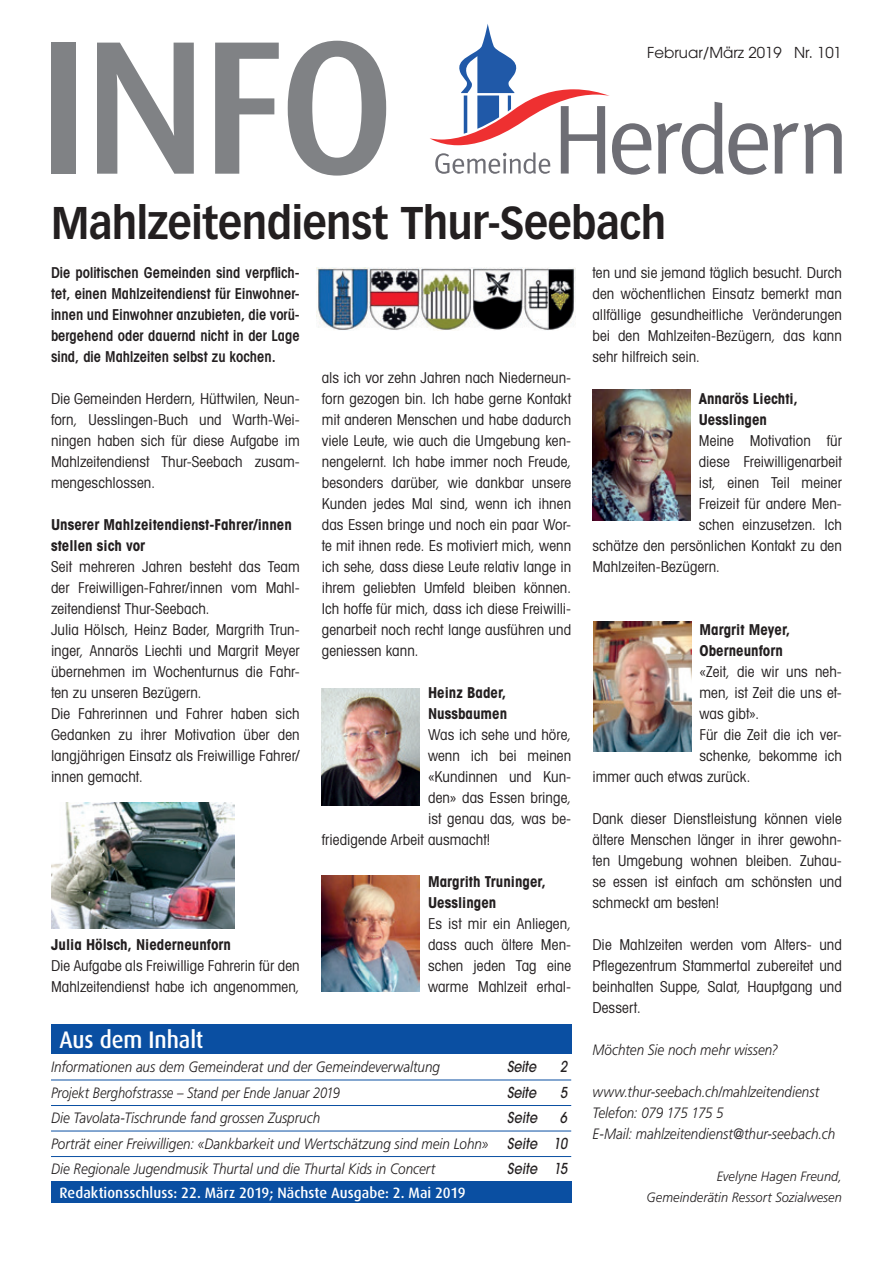
<style>
.page{position:relative;width:893px;height:1263px;background:#fff}
.page>*{position:absolute;margin:0;border:0;box-sizing:border-box;transform-origin:0 0}
.t1{font:500 190.5px "Dax";color:#808285}
.t2{font:700 45px "Vectora LT";letter-spacing:-.01em;color:#231f20;scale:.9 1}
.t3{font:500 24px "Dax";color:#fff;scale:.92 1}
.t4{font:condensed 15px/21px "Avant Garde LT";letter-spacing:.005em;color:#231f20;text-align:justify}
.t5{font:italic 300 15px/21px "Frutiger LT";color:#231f20;scale:.9 1}
.t6{font:600 condensed 15px/21px "Avant Garde LT";color:#231f20;text-align:justify}
.t7{font:700 condensed 15px/21px "Avant Garde LT";color:#231f20}
.t8{font:500 15px "Dax";letter-spacing:.005em;color:#fff;scale:.96 1}
.t9{font:italic 300 15px "Frutiger LT";color:#231f20;scale:.86 1}
.t10{font:italic 500 15px "Avant Garde LT";color:#231f20;scale:.85 1}
.t11{font:15px "Avant Garde LT";color:#231f20}
.t12{font:italic 300 13.5px/21px "Frutiger LT";letter-spacing:.005em;color:#231f20;text-align:right;scale:.95 1}
.s1{font-family:"Avant Garde LT";font-weight:500}
</style>
<div class="page">
<svg style="left:430px;top:24px;width:221px;height:151px"></svg>
<svg style="left:657px;top:102px;width:185px;height:73px"></svg>
<div style="left:51px;top:1024px;width:520px;height:30px;background:#0a4fa2"></div>
<div style="left:51px;top:1181px;width:520px;height:21px;background:#0a4fa2"></div>
<hr style="left:51px;top:1079px;width:520px;height:1px;background:#0a4fa2">
<hr style="left:51px;top:1105px;width:520px;height:1px;background:#0a4fa2">
<hr style="left:51px;top:1131px;width:520px;height:1px;background:#0a4fa2">
<hr style="left:51px;top:1156px;width:520px;height:1px;background:#0a4fa2">
<img style="left:317px;top:267px;width:258px;height:64px">
<img style="left:322px;top:688px;width:98px;height:118px">
<img style="left:322px;top:876px;width:98px;height:116px">
<img style="left:592px;top:390px;width:98px;height:130px">
<img style="left:593px;top:621px;width:98px;height:131px">
<img style="left:51px;top:803px;width:183px;height:126px">
<h1 class="t1" style="left:37px;top:1px;width:360px">INFO</h1>
<p class="t11" style="left:647px;top:44px;width:196px">Februar/März 2019 Nr. 101</p>
<h2 class="t2" style="left:51px;top:196px;width:685px">Mahlzeitendienst Thur-Seebach</h2>
<p class="t6" style="left:51px;top:262px;width:250px">Die politischen Gemeinden sind verpflich&shy;tet, einen Mahlzeitendienst für Einwohner&shy;innen und Einwohner anzubieten, die vorü&shy;bergehend oder dauernd nicht in der Lage sind, die Mahlzeiten selbst zu kochen.</p>
<p class="t4" style="left:51px;top:388px;width:250px">Die Gemeinden Herdern, Hüttwilen, Neun&shy;forn, Uesslingen-Buch und Warth-Wei&shy;ningen haben sich für diese Aufgabe im Mahlzeitendienst Thur-Seebach zusam&shy;mengeschlossen.</p>
<p class="t7" style="left:51px;top:514px;width:242px">Unserer Mahlzeitendienst-Fahrer/innen stellen sich vor</p>
<p class="t4" style="left:51px;top:556px;width:250px;text-align:left">Seit mehreren Jahren besteht das Team der Freiwilligen-Fahrer/innen vom Mahl&shy;zeitendienst Thur-Seebach.<br>Julia Hölsch, Heinz Bader, Margrith Trun&shy;inger, Annarös Liechti und Margrit Meyer übernehmen im Wochenturnus die Fahr&shy;ten zu unseren Bezügern.<br>Die Fahrerinnen und Fahrer haben sich Gedanken zu ihrer Motivation über den langjährigen Einsatz als Freiwillige Fahrer/ innen gemacht.</p>
<p class="t4" style="left:592px;top:262px;width:251px">ten und sie jemand täglich besucht. Durch den wöchentlichen Einsatz bemerkt man allfällige gesundheitliche Veränderungen bei den Mahlzeiten-Bezügern, das kann sehr hilfreich sein.</p>
<p class="t7" style="left:699px;top:388px;width:101px">Annarös Liechti,<br>Uesslingen</p>
<p class="t4" style="left:699px;top:430px;width:145px">Meine Motivation für</p>
<p class="t4" style="left:699px;top:451px;width:145px">diese Freiwilligenarbeit</p>
<p class="t4" style="left:699px;top:472px;width:145px">ist, einen Teil meiner</p>
<p class="t4" style="left:699px;top:493px;width:145px">Freizeit für andere Men-</p>
<p class="t4" style="left:699px;top:514px;width:145px">schen einzusetzen. Ich</p>
<p class="t4" style="left:592px;top:535px;width:251px">schätze den persönlichen Kontakt zu den</p>
<p class="t4" style="left:592px;top:556px;width:129px">Mahlzeiten-Bezügern.</p>
<p class="t4" style="left:322px;top:367px;width:251px">als ich vor zehn Jahren nach Niederneun&shy;forn gezogen bin. Ich habe gerne Kontakt mit anderen Menschen und habe dadurch viele Leute, wie auch die Umgebung ken&shy;nengelernt. Ich habe immer noch Freude, besonders darüber, wie dankbar unsere Kunden jedes Mal sind, wenn ich ihnen das Essen bringe und noch ein paar Wor&shy;te mit ihnen rede. Es motiviert mich, wenn ich sehe, dass diese Leute relativ lange in ihrem geliebten Umfeld bleiben können.<br>Ich hoffe für mich, dass ich diese Freiwilli&shy;genarbeit noch recht lange ausführen und geniessen kann.</p>
<p class="t7" style="left:428px;top:682px;width:81px">Heinz Bader,<br>Nussbaumen</p>
<p class="t4" style="left:428px;top:724px;width:145px">Was ich sehe und höre,</p>
<p class="t4" style="left:428px;top:745px;width:145px">wenn ich bei meinen</p>
<p class="t4" style="left:428px;top:766px;width:145px">«Kundinnen und Kun-</p>
<p class="t4" style="left:428px;top:787px;width:145px">den» das Essen bringe,</p>
<p class="t4" style="left:428px;top:808px;width:145px">ist genau das, was be-</p>
<p class="t4" style="left:322px;top:829px;width:170px">friedigende Arbeit ausmacht!</p>
<p class="t7" style="left:428px;top:871px;width:119px">Margrith Truninger,<br>Uesslingen</p>
<p class="t4" style="left:428px;top:913px;width:145px">Es ist mir ein Anliegen, dass auch ältere Men&shy;schen jeden Tag eine warme Mahlzeit erhal-</p>
<p class="t7" style="left:699px;top:619px;width:92px">Margrit Meyer,<br>Oberneunforn</p>
<p class="t4" style="left:699px;top:661px;width:144px">«Zeit, die wir uns neh-</p>
<p class="t4" style="left:699px;top:682px;width:144px">men, ist Zeit die uns et-</p>
<p class="t4" style="left:699px;top:703px;width:61px">was gibt».</p>
<p class="t4" style="left:699px;top:724px;width:144px">Für die Zeit die ich ver-</p>
<p class="t4" style="left:699px;top:745px;width:144px">schenke, bekomme ich</p>
<p class="t4" style="left:592px;top:766px;width:160px">immer auch etwas zurück.</p>
<p class="t4" style="left:592px;top:808px;width:251px">Dank dieser Dienstleistung können viele ältere Menschen länger in ihrer gewohn&shy;ten Umgebung wohnen bleiben. Zuhau&shy;se essen ist einfach am schönsten und schmeckt am besten!</p>
<p class="t4" style="left:592px;top:934px;width:251px">Die Mahlzeiten werden vom Alters- und Pflegezentrum Stammertal zubereitet und beinhalten Suppe, Salat, Hauptgang und Dessert.</p>
<p class="t5" style="left:592px;top:1039px;width:208px">Möchten Sie noch mehr wissen?</p>
<p class="t5" style="left:592px;top:1081px;width:271px">www.thur-seebach.ch/mahlzeitendienst<br>Telefon: 079 175 175 5<br>E-Mail: mahlzeitendienst@thur-seebach.ch</p>
<p class="t12" style="left:646px;top:1166px;width:207px">Evelyne Hagen Freund,<br>Gemeinderätin Ressort Sozialwesen</p>
<p class="t7" style="left:51px;top:934px;width:181px">Julia Hölsch, Niederneunforn</p>
<p class="t4" style="left:51px;top:955px;width:250px">Die Aufgabe als Freiwillige Fahrerin für den<br>Mahlzeitendienst habe ich angenommen,</p>
<h3 class="t3" style="left:60px;top:1026px;width:158px">Aus dem Inhalt</h3>
<p class="t5" style="left:51px;top:1056px;width:434px">Informationen aus dem Gemeinderat und der Gemeindeverwaltung</p>
<p class="t10" style="left:507px;top:1057px;width:36px">Seite</p>
<p class="t10" style="left:560px;top:1057px;width:10px">2</p>
<p class="t9" style="left:51px;top:1084px;width:338px">Projekt Berghofstrasse – Stand per Ende Januar 2019</p>
<p class="t10" style="left:507px;top:1083px;width:36px">Seite</p>
<p class="t10" style="left:560px;top:1083px;width:10px">5</p>
<p class="t5" style="left:51px;top:1107px;width:301px">Die Tavolata-Tischrunde fand grossen Zuspruch</p>
<p class="t10" style="left:507px;top:1108px;width:37px">Seite</p>
<p class="t10" style="left:560px;top:1108px;width:10px">6</p>
<p class="t5" style="left:51px;top:1131px;width:575px;line-height:25.5px">Porträt einer Freiwilligen: «Dankbarkeit und Wertschätzung sind mein Lohn» <span class="s1">Seite 10<br></span>Die Regionale Jugendmusik Thurtal und die Thurtal Kids in Concert</p>
<p class="t10" style="left:507px;top:1159px;width:72px">Seite 15</p>
<p class="t8" style="left:60px;top:1184px;width:424px">Redaktionsschluss: 22. März 2019; Nächste Ausgabe: 2. Mai 2019</p>
</div>
